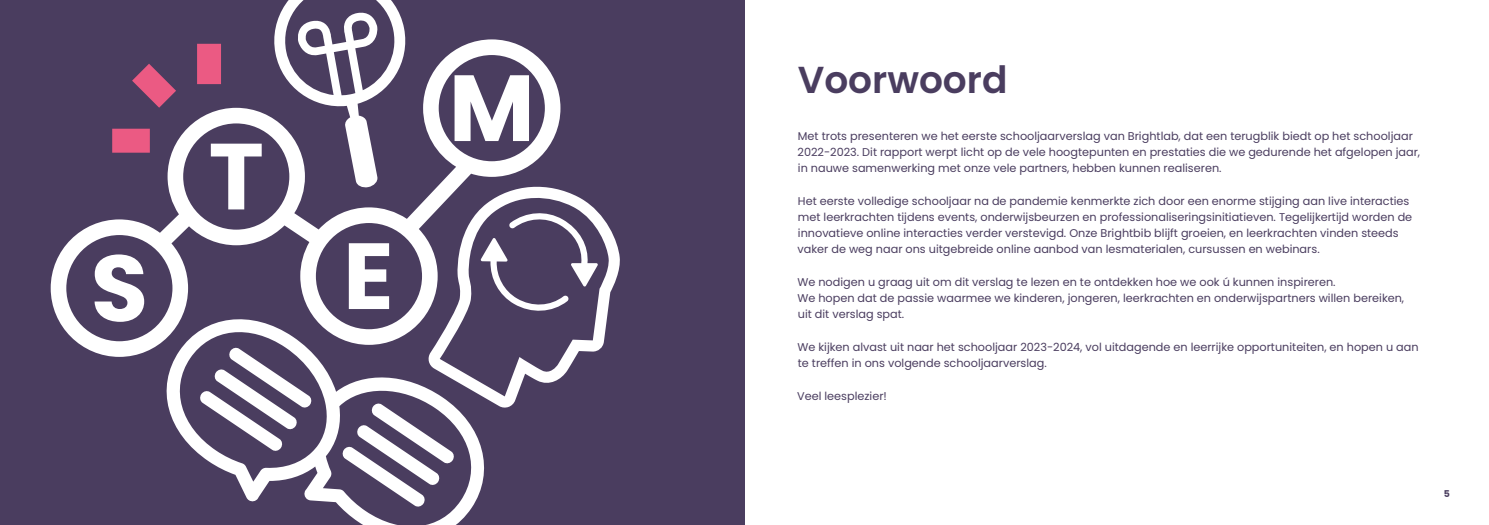
<style>
.page{position:relative;width:1489px;height:525px;background:#fff}
.page>*{position:absolute;margin:0;border:0;box-sizing:border-box;transform-origin:0 0}
.t1{font:600 37.5px "Poppins";color:#4a3d5f}
.t2{font:11.25px/16.2px "Poppins";color:#4a3d5f}
.t3{font:700 9.38px "Poppins";color:#4a3d5f}
</style>
<div class="page">
<div style="left:0;top:0;width:744px;height:524px;background:#4a3d5f"></div>
<svg style="left:51px;top:39px;width:509px;height:317px"></svg>
<svg style="left:155px;top:308px;width:329px;height:216px"></svg>
<svg style="left:199px;top:347px;width:113px;height:104px"></svg>
<svg style="left:268px;top:0;width:142px;height:188px"></svg>
<svg style="left:428px;top:181px;width:192px;height:227px"></svg>
<svg style="left:480px;top:210px;width:118px;height:104px"></svg>
<svg style="left:112px;top:44px;width:150px;height:165px"></svg>
<h1 class="t1" style="left:797px;top:58px;width:211px">Voorwoord</h1>
<p class="t2" style="left:797px;top:127px;width:624px">Met trots presenteren we het eerste schooljaarverslag van Brightlab, dat een terugblik biedt op het schooljaar<br>2022-2023. Dit rapport werpt licht op de vele hoogtepunten en prestaties die we gedurende het afgelopen jaar, in nauwe samenwerking met onze vele partners, hebben kunnen realiseren.</p>
<p class="t2" style="left:797px;top:192px;width:616px">Het eerste volledige schooljaar na de pandemie kenmerkte zich door een enorme stijging aan live interacties met leerkrachten tijdens events, onderwijsbeurzen en professionaliseringsinitiatieven. Tegelijkertijd worden de innovatieve online interacties verder verstevigd. Onze Brightbib blijft groeien, en leerkrachten vinden steeds vaker de weg naar ons uitgebreide online aanbod van lesmaterialen, cursussen en webinars.</p>
<p class="t2" style="left:797px;top:274px;width:608px">We nodigen u graag uit om dit verslag te lezen en te ontdekken hoe we ook ú kunnen inspireren.<br>We hopen dat de passie waarmee we kinderen, jongeren, leerkrachten en onderwijspartners willen bereiken, uit dit verslag spat.</p>
<p class="t2" style="left:797px;top:339px;width:622px">We kijken alvast uit naar het schooljaar 2023-2024, vol uitdagende en leerrijke opportuniteiten, en hopen u aan te treffen in ons volgende schooljaarverslag.</p>
<p class="t2" style="left:797px;top:387px;width:91px">Veel leesplezier!</p>
<p class="t3" style="left:1443px;top:487px;width:8px">5</p>
</div>
